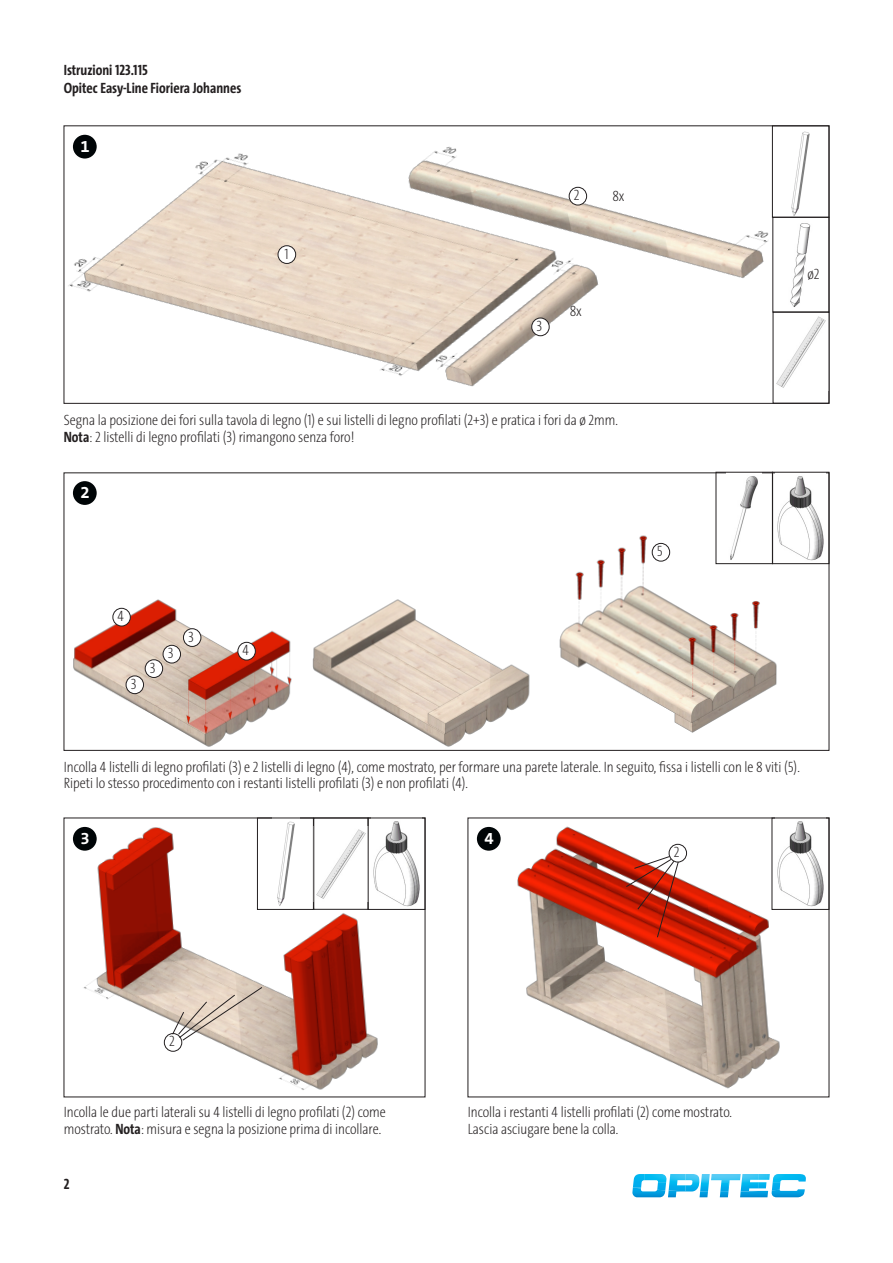
<style>
.page{position:relative;width:893px;height:1263px;background:#fff}
.page>*{position:absolute;margin:0;border:0;box-sizing:border-box;transform-origin:0 0}
.t1{font:700 16.8px "The Sans B W7";color:#fff}
.Anleitung-Info{font:200 15px/16.5px "The Sans Cd LF2";color:#231f20}
.Beschreibung_linksbü{font:700 15px "The Sans Cd LF7";color:#231f20}
.Anleitungstext-Inhal{font:200 15px "The Sans Cd LF2";color:#231f20}
.s1{font-family:"The Sans Cd LF7";font-weight:700}
</style>
<div class="page">
<svg style="left:632px;top:1174px;width:174px;height:24px"></svg>
<img style="left:73px;top:500px;width:739px;height:247px">
<img style="left:68px;top:128px;width:705px;height:273px">
<img style="left:791px;top:131px;width:19px;height:84px">
<div style="left:772px;top:126px;width:57px;height:91px;border:1px solid #231f20"></div>
<img style="left:776px;top:316px;width:50px;height:72px">
<div style="left:72px;top:134px;width:26px;height:25px;background:#000507;border-radius:50%"></div>
<div style="left:71px;top:133px;width:27px;height:27px;border:2px solid #fff;border-radius:50%"></div>
<img style="left:790px;top:223px;width:21px;height:84px">
<div style="left:278px;top:246px;width:18px;height:17px;background:#fff;border-radius:50%"></div>
<div style="left:278px;top:246px;width:18px;height:18px;border:1px solid #231f20;border-radius:50%"></div>
<div style="left:569px;top:187px;width:18px;height:18px;background:#fff;border-radius:50%"></div>
<div style="left:569px;top:187px;width:18px;height:18px;border:1px solid #231f20;border-radius:50%"></div>
<div style="left:532px;top:318px;width:17px;height:18px;background:#fff;border-radius:50%"></div>
<div style="left:531px;top:318px;width:18px;height:18px;border:1px solid #231f20;border-radius:50%"></div>
<img style="left:776px;top:476px;width:48px;height:86px">
<div style="left:72px;top:480px;width:26px;height:26px;background:#000507;border-radius:50%"></div>
<div style="left:71px;top:479px;width:27px;height:28px;border:2px solid #fff;border-radius:50%"></div>
<div style="left:126px;top:676px;width:18px;height:18px;background:#fff;border-radius:50%"></div>
<div style="left:126px;top:676px;width:18px;height:18px;border:1px solid #231f20;border-radius:50%"></div>
<div style="left:145px;top:660px;width:18px;height:17px;background:#fff;border-radius:50%"></div>
<div style="left:145px;top:659px;width:18px;height:19px;border:1px solid #231f20;border-radius:50%"></div>
<div style="left:163px;top:645px;width:18px;height:18px;background:#fff;border-radius:50%"></div>
<div style="left:163px;top:645px;width:18px;height:18px;border:1px solid #231f20;border-radius:50%"></div>
<div style="left:183px;top:629px;width:18px;height:17px;background:#fff;border-radius:50%"></div>
<div style="left:183px;top:628px;width:18px;height:19px;border:1px solid #231f20;border-radius:50%"></div>
<div style="left:113px;top:608px;width:17px;height:18px;background:#fff;border-radius:50%"></div>
<div style="left:113px;top:608px;width:18px;height:18px;border:1px solid #231f20;border-radius:50%"></div>
<div style="left:238px;top:642px;width:17px;height:18px;background:#fff;border-radius:50%"></div>
<div style="left:238px;top:642px;width:18px;height:18px;border:1px solid #231f20;border-radius:50%"></div>
<img style="left:83px;top:820px;width:314px;height:270px">
<img style="left:372px;top:820px;width:48px;height:87px">
<div style="left:72px;top:826px;width:26px;height:25px;background:#000507;border-radius:50%"></div>
<div style="left:71px;top:825px;width:27px;height:27px;border:2px solid #fff;border-radius:50%"></div>
<div style="left:164px;top:1033px;width:18px;height:18px;background:#fff;border-radius:50%"></div>
<div style="left:164px;top:1033px;width:18px;height:18px;border:1px solid #231f20;border-radius:50%"></div>
<svg style="left:172px;top:987px;width:90px;height:54px;background:#d8c9bb"></svg>
<img style="left:272px;top:820px;width:27px;height:87px">
<div style="left:257px;top:818px;width:57px;height:91px;border:1px solid #231f20"></div>
<img style="left:316px;top:826px;width:50px;height:75px">
<img style="left:517px;top:820px;width:280px;height:269px">
<img style="left:776px;top:820px;width:48px;height:87px">
<div style="left:476px;top:826px;width:25px;height:25px;background:#000507;border-radius:50%"></div>
<div style="left:475px;top:825px;width:27px;height:27px;border:2px solid #fff;border-radius:50%"></div>
<div style="left:669px;top:844px;width:18px;height:18px;background:#fff;border-radius:50%"></div>
<div style="left:669px;top:844px;width:18px;height:18px;border:1px solid #231f20;border-radius:50%"></div>
<svg style="left:626px;top:856px;width:53px;height:82px;background:#c7412e"></svg>
<div style="left:652px;top:543px;width:18px;height:18px;background:#fff;border-radius:50%"></div>
<div style="left:652px;top:543px;width:18px;height:18px;border:1px solid #231f20;border-radius:50%"></div>
<img style="left:727px;top:476px;width:35px;height:86px">
<div style="left:716px;top:472px;width:57px;height:92px;border:1px solid #231f20"></div>
<p class="Beschreibung_linksbü" style="left:64px;top:60px;width:86px">Istruzioni 123.115</p>
<p class="Beschreibung_linksbü" style="left:64px;top:78px;width:179px">Opitec Easy-Line Fioriera Johannes</p>
<p class="t1" style="left:81px;top:135px;width:11px">1</p>
<p class="Anleitung-Info" style="left:284px;top:245px;width:6px">1</p>
<p class="Anleitung-Info" style="left:574px;top:186px;width:7px">2</p>
<p class="Anleitungstext-Inhal" style="left:612px;top:187px;width:14px">8x</p>
<p class="Anleitung-Info" style="left:536px;top:317px;width:7px">3</p>
<p class="Anleitungstext-Inhal" style="left:570px;top:301px;width:14px">8x</p>
<p class="Anleitungstext-Inhal" style="left:808px;top:264px;width:14px">ø2</p>
<p class="Anleitung-Info" style="left:64px;top:411px;width:556px">Segna la posizione dei fori sulla tavola di legno (1) e sui listelli di legno profilati (2+3) e pratica i fori da ø 2mm.</p>
<p class="Anleitung-Info" style="left:64px;top:428px;width:292px"><span class="s1">Nota</span>: 2 listelli di legno profilati (3) rimangono senza foro!</p>
<p class="t1" style="left:81px;top:482px;width:11px">2</p>
<p class="Anleitung-Info" style="left:117px;top:607px;width:8px">4</p>
<p class="Anleitung-Info" style="left:131px;top:675px;width:7px">3</p>
<p class="Anleitung-Info" style="left:150px;top:659px;width:7px">3</p>
<p class="Anleitung-Info" style="left:168px;top:644px;width:7px">3</p>
<p class="Anleitung-Info" style="left:188px;top:628px;width:7px">3</p>
<p class="Anleitung-Info" style="left:242px;top:641px;width:8px">4</p>
<p class="Anleitung-Info" style="left:657px;top:542px;width:7px">5</p>
<p class="Anleitung-Info" style="left:64px;top:758px;width:737px">Incolla 4 listelli di legno profilati (3) e 2 listelli di legno (4), come mostrato, per formare una parete laterale. In seguito, fissa i listelli con le 8 viti (5).<br>Ripeti lo stesso procedimento con i restanti listelli profilati (3) e non profilati (4).</p>
<p class="t1" style="left:81px;top:828px;width:11px">3</p>
<p class="t1" style="left:485px;top:828px;width:11px">4</p>
<p class="Anleitung-Info" style="left:674px;top:843px;width:7px">2</p>
<p class="Anleitung-Info" style="left:169px;top:1033px;width:7px">2</p>
<p class="Anleitung-Info" style="left:64px;top:1103px;width:324px">Incolla le due parti laterali su 4 listelli di legno profilati (2) come mostrato. <span class="s1">Nota</span>: misura e segna la posizione prima di incollare.</p>
<p class="Beschreibung_linksbü" style="left:64px;top:1174px;width:7px">2</p>
<p class="Anleitung-Info" style="left:468px;top:1103px;width:266px">Incolla i restanti 4 listelli profilati (2) come mostrato.</p>
<p class="Anleitung-Info" style="left:468px;top:1120px;width:152px">Lascia asciugare bene la colla.</p>
</div>
